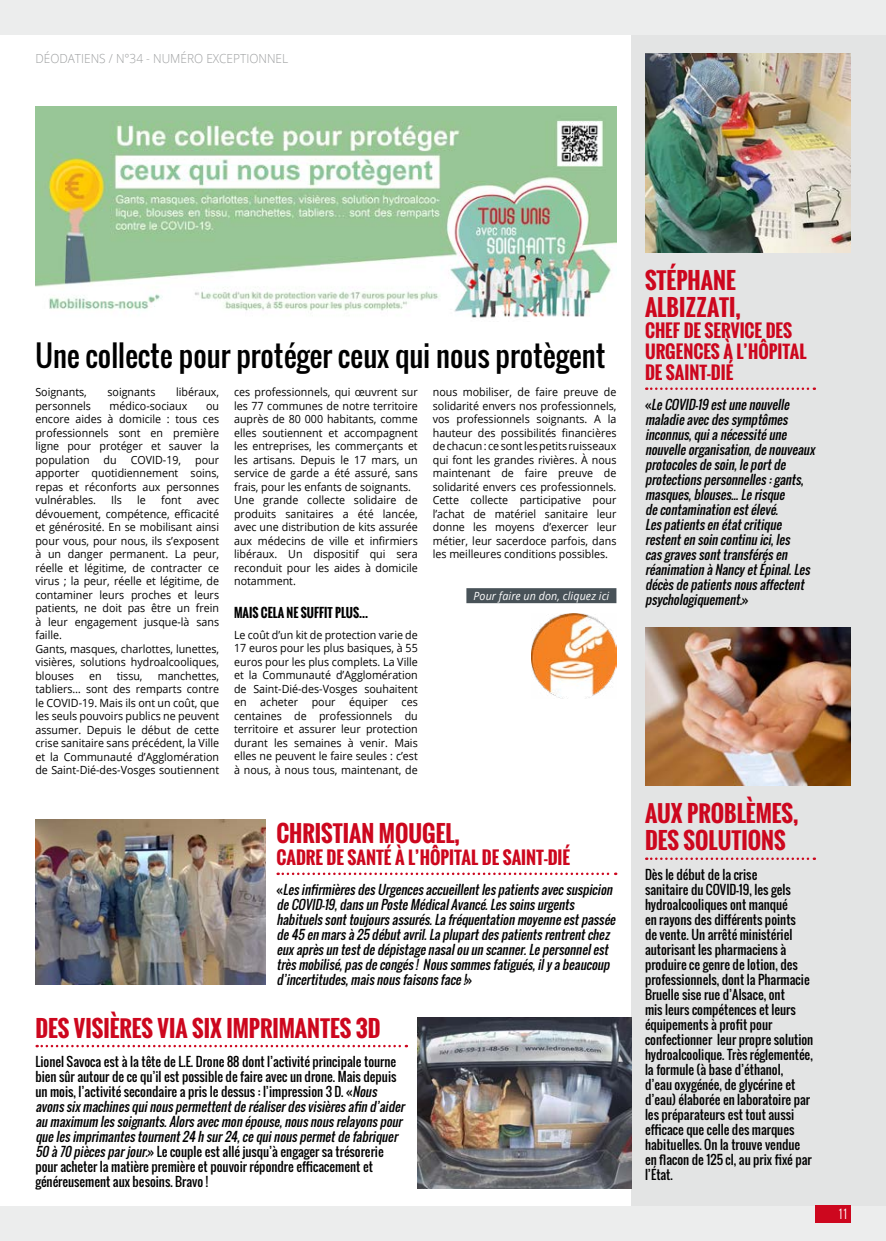
<style>
.page{position:relative;width:886px;height:1241px;background:#fff}
.page>*{position:absolute;margin:0;border:0;box-sizing:border-box;transform-origin:0 0}
.t1{font:28.75px "Oswald";color:#000}
.t2{font:700 22.5px/27px "Oswald";color:#cd071e}
.t3{font:700 17.5px/21.2px "Oswald";color:#cd071e}
.t4{font:12.5px/15px "Oswald";color:#000}
.t5{font:italic 12.5px/15px "Oswald";color:#000}
.t6{font:300 12.5px "Open Sans";color:#9c9e9f;scale:.95 1}
.t7{font:700 12.5px "Oswald";color:#000;scale:.95 1}
.t8{font:300 12.5px "Oswald";color:#fff}
.t9{font:11.25px/13.5px "Open Sans";color:#000;text-align:justify;scale:.95 1}
.t10{font:italic 11.25px "Open Sans";letter-spacing:.01em;color:#fff;scale:.95 1}
.s1{font-style:normal}
.s2{font-style:italic}
</style>
<div class="page">
<div style="left:0;top:0;width:886px;height:1240px;background:#eceded"></div>
<div style="left:0;top:35px;width:850px;height:1170px;background:#fff"></div>
<div style="left:631px;top:35px;width:255px;height:1170px;background:#e3e4e4"></div>
<svg style="left:646px;top:387px;width:169px;height:3px"></svg>
<svg style="left:646px;top:857px;width:169px;height:2px"></svg>
<svg style="left:278px;top:872px;width:338px;height:2px"></svg>
<svg style="left:37px;top:1044px;width:370px;height:3px"></svg>
<img style="left:645px;top:53px;width:205px;height:199px">
<img style="left:645px;top:627px;width:205px;height:158px">
<img style="left:35px;top:819px;width:231px;height:165px">
<img style="left:418px;top:1017px;width:213px;height:171px">
<img style="left:35px;top:106px;width:581px;height:212px">
<div style="left:466px;top:588px;width:150px;height:15px;background:#485258"></div>
<img style="left:531px;top:613px;width:86px;height:85px">
<div style="left:815px;top:1205px;width:35px;height:17px;background:#cd071e"></div>
<p class="t6" style="left:35px;top:50px;width:268px">DÉODATIENS / N°34 - NUMÉRO EXCEPTIONNEL</p>
<h1 class="t1" style="left:35px;top:333px;width:572px">Une collecte pour protéger ceux qui nous protègent</h1>
<p class="t9" style="left:35px;top:385px;width:56px">Soignants,</p>
<p class="t9" style="left:107px;top:385px;width:52px">soignants</p>
<p class="t9" style="left:176px;top:385px;width:47px">libéraux,</p>
<p class="t9" style="left:35px;top:398px;width:60px">personnels</p>
<p class="t9" style="left:110px;top:398px;width:83px">médico-sociaux</p>
<p class="t9" style="left:35px;top:398px;width:195px;text-indent:171px">ou encore aides à domicile : tous ces professionnels sont en première ligne pour protéger et sauver la population du COVID-19, pour apporter quotidiennement soins, repas et réconforts aux personnes vulnérables.</p>
<p class="t9" style="left:111px;top:493px;width:13px">Ils</p>
<p class="t9" style="left:137px;top:493px;width:11px">le</p>
<p class="t9" style="left:161px;top:493px;width:23px">font</p>
<p class="t9" style="left:35px;top:493px;width:195px;text-align:left;text-indent:161px">avec dévouement, compétence, efficacité et générosité. En se mobilisant ainsi pour vous, pour nous, ils s’exposent à un danger permanent. La peur, réelle et légitime, de contracter ce virus ; la peur, réelle et légitime, de contaminer leurs proches et leurs patients, ne doit pas être un frein à leur engagement jusque-là sans faille.<br>Gants, masques, charlottes, lunettes, visières, solutions hydroalcooliques, blouses</p>
<p class="t9" style="left:35px;top:668px;width:195px;text-indent:122px">manchettes, tabliers… sont des remparts contre le COVID-19. Mais ils ont un coût, que les seuls pouvoirs publics ne peuvent assumer. Depuis le début de cette crise sanitaire sans précédent, la Ville et la Communauté d’Agglomération de Saint-Dié-des-Vosges soutiennent</p>
<p class="t9" style="left:89px;top:668px;width:15px">en</p>
<p class="t9" style="left:117px;top:668px;width:29px">tissu,</p>
<p class="t9" style="left:234px;top:385px;width:195px;text-align:left">ces professionnels, qui œuvrent sur les 77 communes de notre territoire auprès de 80 000 habitants, comme elles soutiennent et accompagnent les entreprises, les commerçants et les artisans. Depuis le 17 mars, un service de garde a été assuré, sans frais, pour les enfants de soignants.<br>Une grande collecte solidaire de produits sanitaires a été lancée, avec une distribution de kits assurée aux médecins de ville et infirmiers libéraux. Un dispositif qui sera reconduit pour les aides à domicile notamment.</p>
<p class="t7" style="left:234px;top:603px;width:143px">MAIS CELA NE SUFFIT PLUS...</p>
<p class="t9" style="left:234px;top:627px;width:195px">Le coût d’un kit de protection varie de 17 euros pour les plus basiques, à 55 euros pour les plus complets. La Ville et la Communauté d’Agglomération de Saint-Dié-des-Vosges souhaitent en acheter pour équiper ces centaines de professionnels du territoire et assurer leur protection durant les semaines à venir. Mais elles ne peuvent le faire seules : c’est à nous, à nous tous, maintenant, de</p>
<p class="t9" style="left:433px;top:385px;width:195px">nous mobiliser, de faire preuve de solidarité envers nos professionnels, vos professionnels soignants. A la hauteur des possibilités financières de chacun : ce sont les petits ruisseaux qui font les grandes rivières. À nous maintenant de faire preuve de solidarité envers ces professionnels.<br>Cette collecte participative pour l’achat de matériel sanitaire leur donne les moyens d’exercer leur métier, leur sacerdoce parfois, dans les meilleures conditions possibles.</p>
<p class="t10" style="left:473px;top:587px;width:144px">Pour faire un don, cliquez ici</p>
<h2 class="t2" style="left:276px;top:820px;width:185px">CHRISTIAN MOUGEL,</h2>
<h3 class="t3" style="left:276px;top:847px;width:295px">CADRE DE SANTÉ À L’HÔPITAL DE SAINT-DIÉ</h3>
<p class="t5" style="left:276px;top:881px;width:344px"><span class="s1">«</span> LesinfirmièresdesUrgencesaccueillentlespatientsavecsuspicion deCOVID-19,dansunPosteMédicalAvancé.Lessoinsurgents habituelssonttoujoursassurés.Lafréquentationmoyenneestpassée de45 enmarsà25 débutavril.Laplupartdespatientsrentrentchez euxaprèsuntestdedépistagenasalouunscanner.Lepersonnelest trèsmobilisé,pasdecongés ! Noussommesfatigués,ilyabeaucoup d’incertitudes,maisnousfaisonsface !<span class="s1">»</span></p>
<h2 class="t2" style="left:35px;top:1014px;width:347px">DES VISIÈRES VIA SIX IMPRIMANTES 3D</h2>
<p class="t4" style="left:35px;top:1053px;width:374px">Lionel Savoca est à la tête de L.E. Drone 88 dont l’activité principale tourne bien sûr autour de ce qu’il est possible de faire avec un drone. Mais depuis un mois, l’activité secondaire a pris le dessus : l’impression 3 D. «<span class="s2">Nous avonssixmachinesquinouspermettentderéaliserdesvisièresafind’aider aumaximum lessoignants.Alorsavecmonépouse,nousnousrelayonspour quelesimprimantestournent24 hsur24,cequinouspermetdefabriquer 50 à70 piècesparjour.</span>» Le couple est allé jusqu’à engager sa trésorerie pour acheter la matière première et pouvoir répondre efficacement et généreusement aux besoins. Bravo !</p>
<h2 class="t2" style="left:645px;top:266px;width:97px">STÉPHANE<br>ALBIZZATI,</h2>
<h3 class="t3" style="left:645px;top:320px;width:163px">CHEF DE SERVICE DES<br>URGENCES À L’HÔPITAL<br>DE SAINT-DIÉ</h3>
<p class="t5" style="left:645px;top:396px;width:174px"><span class="s1">«</span> LeCOVID-19 estunenouvelle maladieavecdessymptômes inconnus,quianécessitéune nouvelleorganisation,denouveaux protocolesdesoin,leportde protectionspersonnelles :gants, masques,blouses...Lerisque decontaminationestélevé.<br>Lespatientsenétatcritique restentensoincontinuici,les casgravessonttransférésen réanimationàNancyetÉpinal.Les décèsdepatientsnousaffectent psychologiquement.<span class="s1">»</span></p>
<h2 class="t2" style="left:645px;top:800px;width:155px">AUX PROBLÈMES,<br>DES SOLUTIONS</h2>
<p class="t4" style="left:645px;top:866px;width:170px">Dès le début de la crise<br>sanitaire du COVID-19, les gels hydroalcooliques ont manqué<br>en rayons des différents points<br>de vente. Un arrêté ministériel autorisant les pharmaciens à produire ce genre de lotion, des professionnels, dont la Pharmacie<br>Bruelle sise rue d’Alsace, ont<br>mis leurs compétences et leurs équipements à profit pour confectionner leur propre solution hydroalcoolique. Très réglementée, la formule (à base d’éthanol, d’eau oxygénée, de glycérine et d’eau) élaborée en laboratoire par les préparateurs est tout aussi efficace que celle des marques habituelles. On la trouve vendue en flacon de 125 cl, au prix fixé par l’État.</p>
<p class="t8" style="left:839px;top:1204px;width:9px">11</p>
</div>
